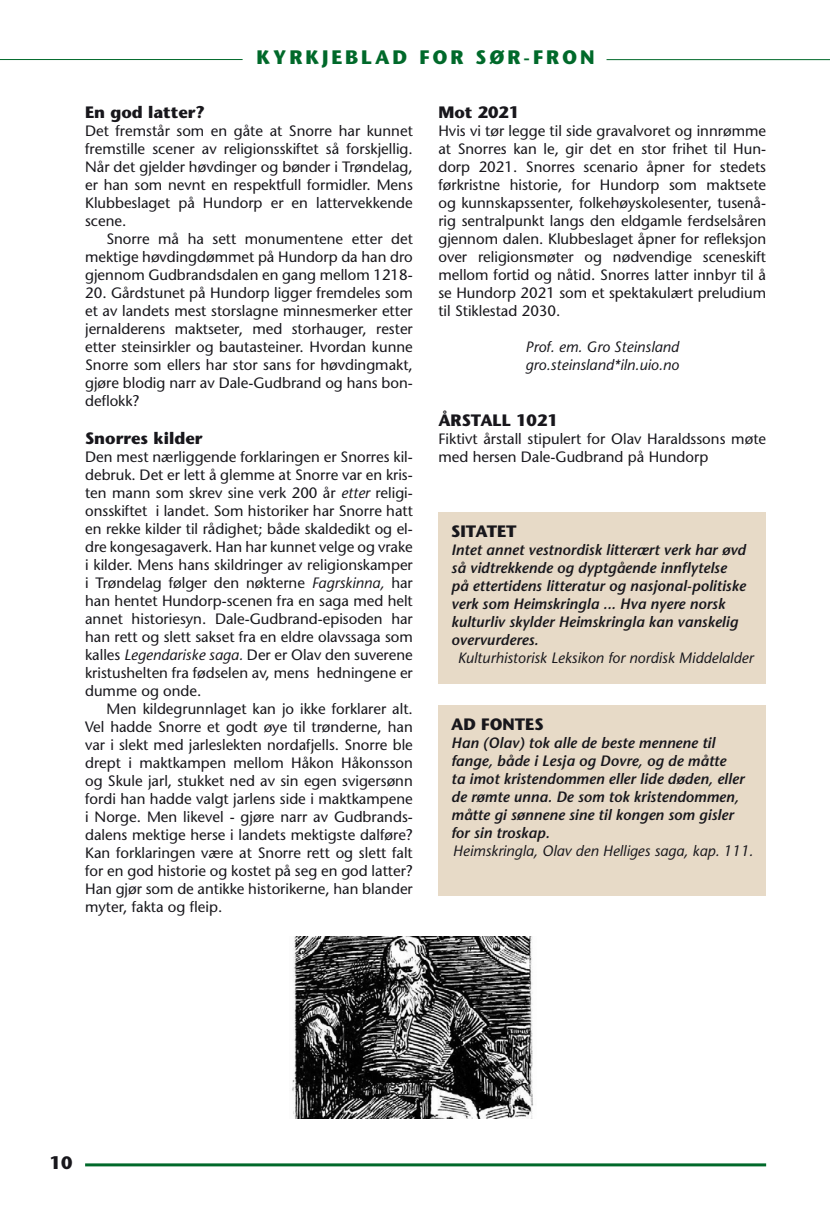
<style>
.page{position:relative;width:830px;height:1212px;background:#fff}
.page>*{position:absolute;margin:0;border:0;box-sizing:border-box;transform-origin:0 0}
.t1{font:700 19.5px "Stone Sans Std";letter-spacing:.15em;color:#00692a}
.t2{font:700 18px "Stone Sans Std";color:#18171c}
.t3{font:700 16.5px "Stone Sans Std";color:#18171c}
.t4{font:500 15px/18px "Stone Sans Std";color:#18171c;text-align:justify}
.t5{font:italic 600 15px/18px "Stone Sans Std";color:#18171c}
.t6{font:italic 500 15px/18px "Stone Sans Std";color:#18171c}
.s1{font-style:italic}
</style>
<div class="page">
<hr style="left:85px;top:1163px;width:680px;height:3px;background:#00692a">
<hr style="left:0;top:59px;width:242px;height:1px;background:#00692a">
<hr style="left:606px;top:59px;width:223px;height:1px;background:#00692a">
<div style="left:438px;top:512px;width:327px;height:172px;background:#e7dac7"></div>
<div style="left:438px;top:705px;width:327px;height:190px;background:#e7dac7"></div>
<img style="left:292px;top:936px;width:242px;height:182px">
<h1 class="t1" style="left:256px;top:46px;width:339px">KYRKJEBLAD FOR SØR-FRON</h1>
<p class="t3" style="left:85px;top:103px;width:121px">En god latter?</p>
<p class="t4" style="left:85px;top:122px;width:329px">Det fremstår som en gåte at Snorre har kunnet fremstille scener av religionsskiftet så forskjellig.<br>Når det gjelder høvdinger og bønder i Trøndelag, er han som nevnt en respektfull formidler. Mens Klubbeslaget på Hundorp er en lattervekkende scene.</p>
<p class="t4" style="left:85px;top:230px;width:329px;text-indent:21px">Snorre må ha sett monumentene etter det mektige høvdingdømmet på Hundorp da han dro gjennom Gudbrandsdalen en gang mellom 1218-</p>
<p class="t4" style="left:85px;top:284px;width:329px">20. Gårdstunet på Hundorp ligger fremdeles som et av landets mest storslagne minnesmerker etter jernalderens maktseter, med storhauger, rester etter steinsirkler og bautasteiner. Hvordan kunne Snorre som ellers har stor sans for høvdingmakt, gjøre blodig narr av Dale-Gudbrand og hans bon&shy;deflokk?</p>
<p class="t3" style="left:85px;top:429px;width:119px">Snorres kilder</p>
<p class="t4" style="left:85px;top:448px;width:329px">Den mest nærliggende forklaringen er Snorres kil&shy;debruk. Det er lett å glemme at Snorre var en kris&shy;ten mann som skrev sine verk 200 år <span class="s1">etter</span> religi&shy;onsskiftet i landet. Som historiker har Snorre hatt en rekke kilder til rådighet; både skaldedikt og el&shy;dre kongesagaverk. Han har kunnet velge og vrake i kilder. Mens hans skildringer av religionskamper i Trøndelag følger den nøkterne <span class="s1">Fagrskinna,</span> har han hentet Hundorp-scenen fra en saga med helt annet historiesyn. Dale-Gudbrand-episoden har han rett og slett sakset fra en eldre olavssaga som kalles <span class="s1">Legendariske saga.</span> Der er Olav den suverene kristushelten fra fødselen av, mens hedningene er dumme og onde.</p>
<p class="t4" style="left:85px;top:700px;width:329px;text-indent:21px">Men kildegrunnlaget kan jo ikke forklarer alt.<br>Vel hadde Snorre et godt øye til trønderne, han var i slekt med jarleslekten nordafjells. Snorre ble drept i maktkampen mellom Håkon Håkonsson og Skule jarl, stukket ned av sin egen svigersønn fordi han hadde valgt jarlens side i maktkampene i Norge. Men likevel - gjøre narr av Gudbrands&shy;dalens mektige herse i landets mektigste dalføre?<br>Kan forklaringen være at Snorre rett og slett falt for en god historie og kostet på seg en god latter?<br>Han gjør som de antikke historikerne, han blander myter, fakta og fleip.</p>
<p class="t3" style="left:438px;top:103px;width:82px">Mot 2021</p>
<p class="t4" style="left:438px;top:122px;width:329px">Hvis vi tør legge til side gravalvoret og innrømme at Snorres kan le, gir det en stor frihet til Hun&shy;dorp 2021. Snorres scenario åpner for stedets førkristne historie, for Hundorp som maktsete og kunnskapssenter, folkehøyskolesenter, tusenå&shy;rig sentralpunkt langs den eldgamle ferdselsåren gjennom dalen. Klubbeslaget åpner for refleksjon over religionsmøter og nødvendige sceneskift mellom fortid og nåtid. Snorres latter innbyr til å se Hundorp 2021 som et spektakulært preludium til Stiklestad 2030.</p>
<p class="t6" style="left:525px;top:338px;width:155px">Prof. em. Gro Steinsland gro.steinsland*iln.uio.no</p>
<p class="t3" style="left:438px;top:411px;width:121px">ÅRSTALL 1021</p>
<p class="t4" style="left:438px;top:430px;width:329px">Fiktivt årstall stipulert for Olav Haraldssons møte med hersen Dale-Gudbrand på Hundorp</p>
<p class="t3" style="left:451px;top:521px;width:67px">SITATET</p>
<p class="t5" style="left:451px;top:541px;width:296px">Intet annet vestnordisk litterært verk har øvd så vidtrekkende og dyptgående innflytelse på ettertidens litteratur og nasjonal-politiske verk som Heimskringla ... Hva nyere norsk kulturliv skylder Heimskringla kan vanskelig overvurderes.</p>
<p class="t6" style="left:457px;top:649px;width:297px">Kulturhistorisk Leksikon for nordisk Middelalder</p>
<p class="t3" style="left:451px;top:714px;width:94px">AD FONTES</p>
<p class="t5" style="left:451px;top:734px;width:294px">Han (Olav) tok alle de beste mennene til fange, både i Lesja og Dovre, og de måtte<br>ta imot kristendommen eller lide døden, eller de rømte unna. De som tok kristendommen, måtte gi sønnene sine til kongen som gisler for sin troskap.</p>
<p class="t6" style="left:452px;top:842px;width:302px">Heimskringla, Olav den Helliges saga, kap. 111.</p>
<p class="t2" style="left:50px;top:1152px;width:24px">10</p>
</div>
